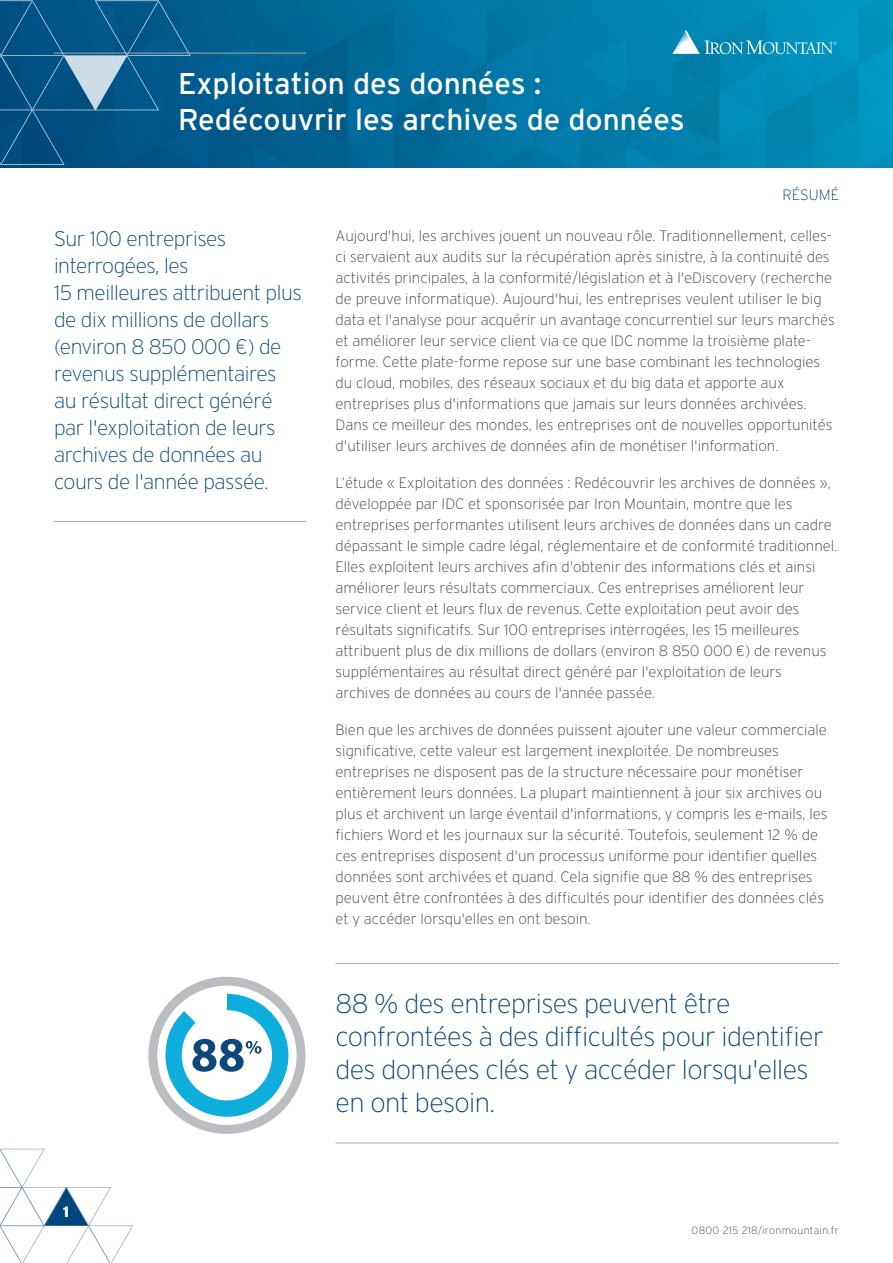
<style>
.page{position:relative;width:893px;height:1263px;background:#fff}
.page>*{position:absolute;margin:0;border:0;box-sizing:border-box;transform-origin:0 0}
.t1{font:30px/36px "Interstate";color:#fff}
.Quote_Blue{font:200 27px/33px "Interstate";letter-spacing:-.02em;color:#00467e}
.Quote_Blue-2{font:200 21px/27px "Interstate";letter-spacing:-.02em;color:#00467e}
.Body_copy{font:200 15px/21px "Interstate";color:#3e3e3f}
.t2{font:200 15px "Interstate";color:#00467e}
.t3{font:900 15px "Interstate";color:#fff}
.SKU{font:200 10.5px "Interstate";letter-spacing:.03em;color:#3e3e3f}
</style>
<div class="page">
<svg style="left:0;top:1148px;width:133px;height:115px"></svg>
<img style="left:0;top:0;width:893px;height:167px">
<svg style="left:0;top:0;width:191px;height:166px;background:#115e8e"></svg>
<svg style="left:672px;top:30px;width:164px;height:24px;background:#2fa1c4"></svg>
<hr style="left:54px;top:521px;width:252px;height:1px;background:#a8a9ad">
<hr style="left:54px;top:53px;width:252px;height:1px;background:#a8a9ad">
<hr style="left:336px;top:963px;width:503px;height:1px;background:#a8a9ad">
<hr style="left:336px;top:1142px;width:503px;height:1px;background:#a8a9ad">
<svg style="left:148px;top:977px;width:157px;height:157px"></svg>
<h1 class="t1" style="left:178px;top:65px;width:508px">Exploitation des données :<br>Redécouvrir les archives de données</h1>
<p class="t2" style="left:782px;top:185px;width:58px">RÉSUMÉ</p>
<p class="Quote_Blue-2" style="left:54px;top:225px;width:250px">Sur 100 entreprises interrogées, les<br>15 meilleures attribuent plus de dix millions de dollars (environ 8 850 000 €) de revenus supplémentaires au résultat direct généré par l'exploitation de leurs archives de données au cours de l'année passée.</p>
<p class="Body_copy" style="left:336px;top:225px;width:501px">Aujourd'hui, les archives jouent un nouveau rôle. Traditionnellement, celles&shy;ci servaient aux audits sur la récupération après sinistre, à la continuité des activités principales, à la conformité/législation et à l'eDiscovery (recherche de preuve informatique). Aujourd'hui, les entreprises veulent utiliser le big data et l'analyse pour acquérir un avantage concurrentiel sur leurs marchés et améliorer leur service client via ce que IDC nomme la troisième plate&shy;forme. Cette plate-forme repose sur une base combinant les technologies du cloud, mobiles, des réseaux sociaux et du big data et apporte aux entreprises plus d'informations que jamais sur leurs données archivées.<br>Dans ce meilleur des mondes, les entreprises ont de nouvelles opportunités d'utiliser leurs archives de données afin de monétiser l'information.</p>
<p class="Body_copy" style="left:336px;top:472px;width:503px">L’étude « Exploitation des données : Redécouvrir les archives de données », développée par IDC et sponsorisée par Iron Mountain, montre que les entreprises performantes utilisent leurs archives de données dans un cadre dépassant le simple cadre légal, réglementaire et de conformité traditionnel.<br>Elles exploitent leurs archives afin d'obtenir des informations clés et ainsi améliorer leurs résultats commerciaux. Ces entreprises améliorent leur service client et leurs flux de revenus. Cette exploitation peut avoir des résultats significatifs. Sur 100 entreprises interrogées, les 15 meilleures attribuent plus de dix millions de dollars (environ 8 850 000 €) de revenus supplémentaires au résultat direct généré par l'exploitation de leurs archives de données au cours de l'année passée.</p>
<p class="Body_copy" style="left:336px;top:719px;width:493px">Bien que les archives de données puissent ajouter une valeur commerciale significative, cette valeur est largement inexploitée. De nombreuses entreprises ne disposent pas de la structure nécessaire pour monétiser entièrement leurs données. La plupart maintiennent à jour six archives ou plus et archivent un large éventail d'informations, y compris les e-mails, les fichiers Word et les journaux sur la sécurité. Toutefois, seulement 12 % de ces entreprises disposent d'un processus uniforme pour identifier quelles données sont archivées et quand. Cela signifie que 88 % des entreprises peuvent être confrontées à des difficultés pour identifier des données clés et y accéder lorsqu'elles en ont besoin.</p>
<p class="Quote_Blue" style="left:336px;top:987px;width:490px">88 % des entreprises peuvent être confrontées à des difficultés pour identifier des données clés et y accéder lorsqu'elles en ont besoin.</p>
<p class="t3" style="left:63px;top:1202px;width:8px">1</p>
<p class="SKU" style="left:692px;top:1223px;width:149px">0800 215 218/ironmountain.fr</p>
</div>
